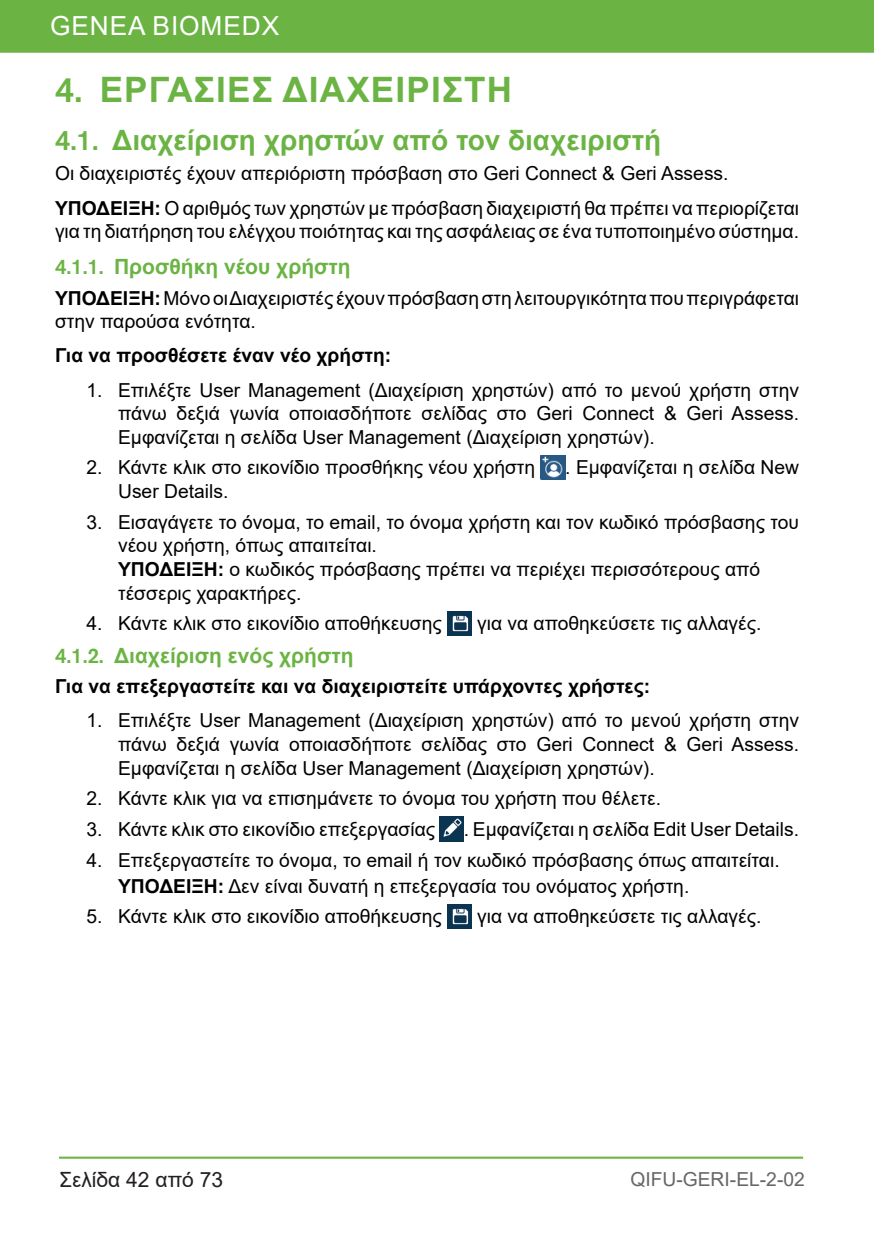
<style>
.page{position:relative;width:874px;height:1241px;background:#fff}
.page>*{position:absolute;margin:0;border:0;box-sizing:border-box;transform-origin:0 0}
.t1{font:700 35px "Arial";letter-spacing:.035em;color:#6bb444}
.t2{font:700 28px "Arial";color:#6bb444}
.t3{font:26.25px "Arial";letter-spacing:.035em;color:#fff}
.t4{font:700 21px "Arial";color:#6bb444}
.t5{font:21px "Arial";color:#231f20}
.t6{font:19.25px/23.6px "Arial";color:#000}
.t7{font:700 19.25px "Arial";color:#000}
.t8{font:19.25px "Arial";color:#666}
.s1{font-family:"Akzidenz Grotesk Std";font-weight:500}
.s2{font-weight:700}
</style>
<div class="page">
<div style="left:0;top:0;width:873px;height:53px;background:#6bb444"></div>
<hr style="left:59px;top:1156px;width:743px;height:2px;background:#6bb444">
<img style="left:540px;top:455px;width:25px;height:24px">
<img style="left:447px;top:611px;width:24px;height:24px">
<img style="left:439px;top:816px;width:24px;height:25px">
<img style="left:447px;top:904px;width:24px;height:24px">
<h3 class="t3" style="left:50px;top:7px;width:230px">GENEA BIOMEDX</h3>
<p class="t1" style="left:55px;top:65px;width:458px"><span class="s1">4.</span> ΕΡΓΑΣΙΕΣ ΔΙΑΧΕΙΡΙΣΤΗ</p>
<p class="t2" style="left:55px;top:120px;width:607px"><span class="s1">4.1.</span> Διαχείριση χρηστών από τον διαχειριστή</p>
<p class="t6" style="left:55px;top:162px;width:674px">Οι διαχειριστές έχουν απεριόριστη πρόσβαση στο Geri Connect &amp; Geri Assess.</p>
<p class="t6" style="left:55px;top:196px;width:745px"><span class="s2">ΥΠΟΔΕΙΞΗ:</span> Ο αριθμός των χρηστών με πρόσβαση διαχειριστή θα πρέπει να περιορίζεται για τη διατήρηση του ελέγχου ποιότητας και της ασφάλειας σε ένα τυποποιημένο σύστημα.</p>
<p class="t4" style="left:55px;top:252px;width:297px"><span class="s1">4.1.1.</span> Προσθήκη νέου χρήστη</p>
<p class="t6" style="left:55px;top:286px;width:745px"><span class="s2">ΥΠΟΔΕΙΞΗ:</span> Μόνο οι Διαχειριστές έχουν πρόσβαση στη λειτουργικότητα που περιγράφεται στην παρούσα ενότητα.</p>
<p class="t7" style="left:55px;top:342px;width:337px">Για να προσθέσετε έναν νέο χρήστη:</p>
<p class="t6" style="left:118px;top:378px;width:682px;text-align:justify;text-indent:-32px">1. Επιλέξτε User Management (Διαχείριση χρηστών) από το μενού χρήστη στην πάνω δεξιά γωνία οποιασδήποτε σελίδας στο Geri Connect &amp; Geri Assess.<br>Εμφανίζεται η σελίδα User Management (Διαχείριση χρηστών).</p>
<p class="t6" style="left:86px;top:455px;width:450px">2. Κάντε κλικ στο εικονίδιο προσθήκης νέου χρήστη</p>
<p class="t6" style="left:565px;top:455px;width:235px">. Εμφανίζεται η σελίδα New</p>
<p class="t6" style="left:118px;top:479px;width:112px">User Details.</p>
<p class="t6" style="left:118px;top:510px;width:682px;text-indent:-32px">3. Εισαγάγετε το όνομα, το email, το όνομα χρήστη και τον κωδικό πρόσβασης του νέου χρήστη, όπως απαιτείται.<br><span class="s2">ΥΠΟΔΕΙΞΗ:</span> ο κωδικός πρόσβασης πρέπει να περιέχει περισσότερους από τέσσερις χαρακτήρες.</p>
<p class="t6" style="left:86px;top:611px;width:356px">4. Κάντε κλικ στο εικονίδιο αποθήκευσης</p>
<p class="t6" style="left:477px;top:611px;width:286px">για να αποθηκεύσετε τις αλλαγές.</p>
<p class="t4" style="left:55px;top:640px;width:300px"><span class="s1">4.1.2.</span> Διαχείριση ενός χρήστη</p>
<p class="t7" style="left:55px;top:672px;width:596px">Για να επεξεργαστείτε και να διαχειριστείτε υπάρχοντες χρήστες:</p>
<p class="t6" style="left:118px;top:708px;width:682px;text-align:justify;text-indent:-32px">1. Επιλέξτε User Management (Διαχείριση χρηστών) από το μενού χρήστη στην πάνω δεξιά γωνία οποιασδήποτε σελίδας στο Geri Connect &amp; Geri Assess.<br>Εμφανίζεται η σελίδα User Management (Διαχείριση χρηστών).</p>
<p class="t6" style="left:86px;top:786px;width:575px">2. Κάντε κλικ για να επισημάνετε το όνομα του χρήστη που θέλετε.</p>
<p class="t6" style="left:86px;top:817px;width:350px">3. Κάντε κλικ στο εικονίδιο επεξεργασίας</p>
<p class="t6" style="left:463px;top:817px;width:337px">. Εμφανίζεται η σελίδα Edit User Details.</p>
<p class="t6" style="left:118px;top:846px;width:662px;line-height:26.2px;text-indent:-32px">4. Επεξεργαστείτε το όνομα, το email ή τον κωδικό πρόσβασης όπως απαιτείται.<br><span class="s2">ΥΠΟΔΕΙΞΗ:</span> Δεν είναι δυνατή η επεξεργασία του ονόματος χρήστη.</p>
<p class="t6" style="left:86px;top:904px;width:356px">5. Κάντε κλικ στο εικονίδιο αποθήκευσης</p>
<p class="t6" style="left:477px;top:904px;width:286px">για να αποθηκεύσετε τις αλλαγές.</p>
<p class="t5" style="left:59px;top:1164px;width:165px">Σελίδα 42 από 73</p>
<p class="t8" style="left:630px;top:1165px;width:176px">QIFU-GERI-EL-2-02</p>
</div>
